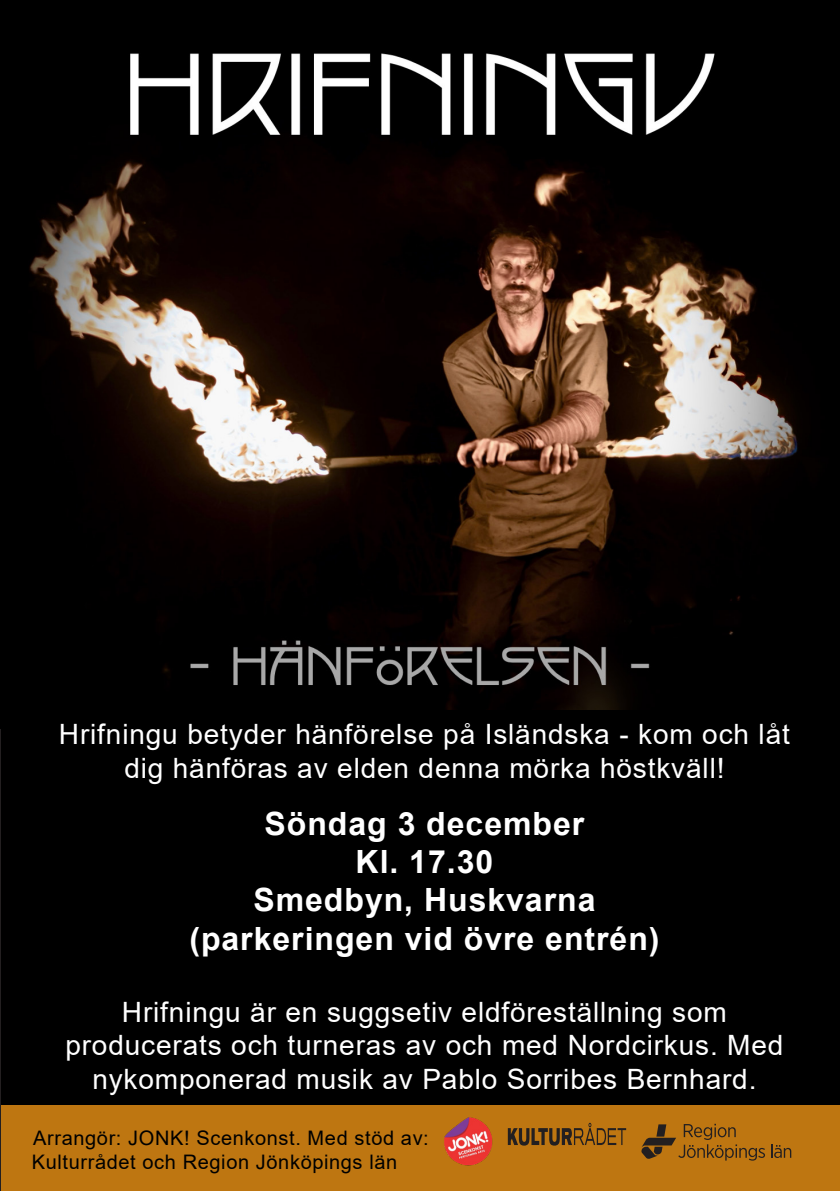
<style>
.page{position:relative;width:840px;height:1191px;background:#fff}
.page>*{position:absolute;margin:0;border:0;box-sizing:border-box;transform-origin:0 0}
.t1{font:700 32px "Arial";letter-spacing:.03em;color:#fff}
.t2{font:28px/34px "Arial";letter-spacing:.03em;color:#fff;text-align:center}
.t3{font:20px "Arial";letter-spacing:.03em;color:#000}
</style>
<div class="page">
<img style="left:0;top:0;width:839px;height:729px">
<div style="left:1px;top:711px;width:838px;height:480px;background:#000"></div>
<div style="left:1px;top:1106px;width:838px;height:85px;background:#be7611"></div>
<img style="left:443px;top:1117px;width:49px;height:49px;border-radius:25px">
<svg style="left:507px;top:1122px;width:118px;height:23px"></svg>
<svg style="left:771px;top:1144px;width:19px;height:14px"></svg>
<svg style="left:641px;top:1123px;width:123px;height:37px"></svg>
<p class="t2" style="left:59px;top:716px;width:732px">Hrifningu betyder hänförelse på Isländska - kom och låt dig hänföras av elden denna mörka höstkväll!</p>
<p class="t1" style="left:264px;top:800px;width:321px">Söndag 3 december</p>
<p class="t1" style="left:355px;top:839px;width:139px">Kl. 17.30</p>
<p class="t1" style="left:253px;top:877px;width:343px">Smedbyn, Huskvarna</p>
<p class="t1" style="left:189px;top:916px;width:471px">(parkeringen vid övre entrén)</p>
<p class="t2" style="left:122px;top:994px;width:606px">Hrifningu är en suggsetiv eldföreställning som</p>
<p class="t2" style="left:65px;top:1028px;width:719px">producerats och turneras av och med Nordcirkus. Med</p>
<p class="t2" style="left:92px;top:1062px;width:665px">nykomponerad musik av Pablo Sorribes Bernhard.</p>
<p class="t3" style="left:33px;top:1123px;width:397px">Arrangör: JONK! Scenkonst. Med stöd av:</p>
<p class="t3" style="left:32px;top:1147px;width:367px">Kulturrådet och Region Jönköpings län</p>
</div>
